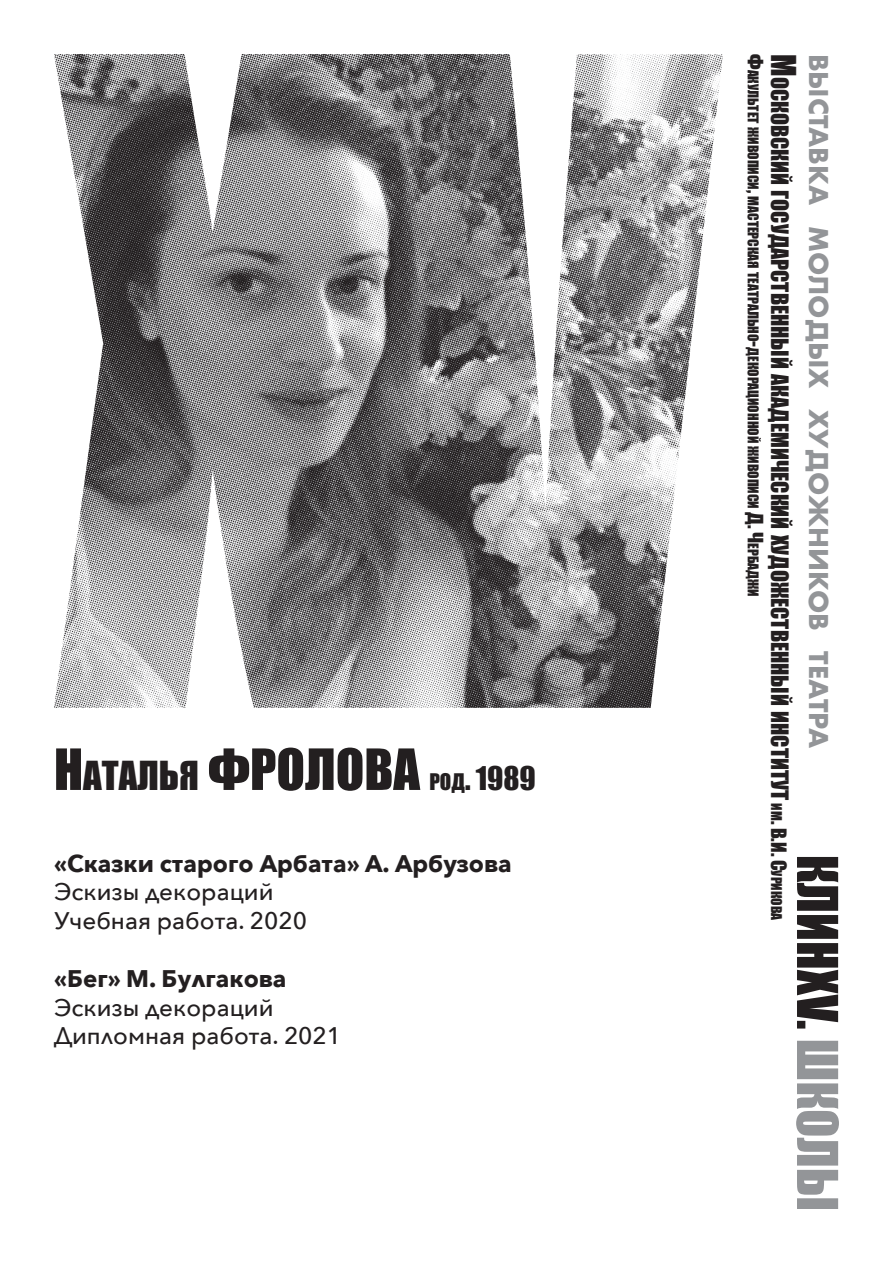
<style>
.page{position:relative;width:893px;height:1263px;background:#fff}
.page>*{position:absolute;margin:0;border:0;box-sizing:border-box;transform-origin:0 0}
.t1{font:52.5px "Impact";color:#231f20}
.t2{font:30px "Impact";color:#231f20}
.t3{font:700 25.2px "Futura";color:#939598}
.t4{font:500 24px/28.8px "Avenir Next";color:#231f20}
.t5{font:700 24px "Avenir Next";color:#231f20}
.t6{font:22.05px "Impact";color:#231f20}
.t7{font:13.65px "Impact";color:#231f20}
.s1{font-size:36.75px}
.s2{font-size:21px}
.s3{font-size:19.5px}
.s4{font-size:31.5px}
.s5{font-size:13.65px}
</style>
<div class="page">
<svg style="left:796px;top:1041px;width:43px;height:168px"></svg>
<svg style="left:797px;top:857px;width:41px;height:171px"></svg>
<img style="left:54px;top:54px;width:669px;height:654px">
<h1 class="t1" style="left:54px;top:729px;width:311px">Н<span class="s1">аталья</span> ФРОЛОВА</h1>
<h2 class="t2" style="left:429px;top:755px;width:108px"><span class="s2">род</span>. 1989</h2>
<p class="t5" style="left:54px;top:842px;width:459px">«Сказки старого Арбата» А. Арбузова</p>
<p class="t4" style="left:54px;top:877px;width:254px">Эскизы декораций<br>Учебная работа. 2020</p>
<p class="t5" style="left:54px;top:957px;width:234px">«Бег» М. Булгакова</p>
<p class="t4" style="left:54px;top:992px;width:289px">Эскизы декораций<br>Дипломная работа. 2021</p>
<p class="t7" style="left:764px;top:54px;width:544px;rotate:90deg"><span class="s3">Ф</span>акультет живописи<span class="s3">,</span> мастерская театрально<span class="s3">-</span>декорационной живописи <span class="s3">Д. Ч</span>ербаджи</p>
<p class="t6" style="left:797px;top:54px;width:868px;rotate:90deg"><span class="s4">М</span>осковский государственный академический художественный институт <span class="s5">им</span><span class="s3">. В.И. С</span><span class="s5">урикова</span></p>
<p class="t3" style="left:837px;top:54px;width:696px;rotate:90deg">выставка молодых художников театра</p>
</div>
